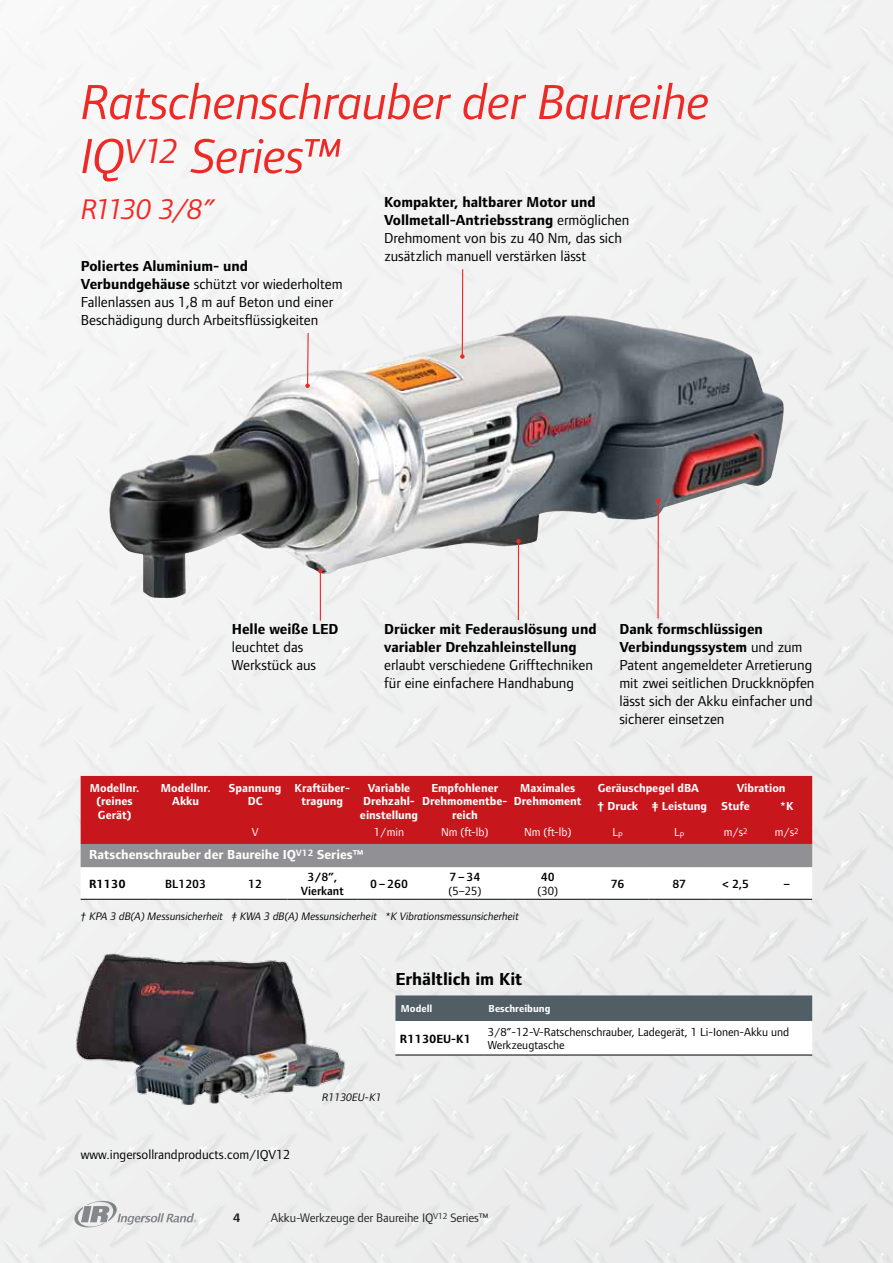
<style>
.page{position:relative;width:893px;height:1263px;background:#fff}
.page>*{position:absolute;margin:0;border:0;box-sizing:border-box;transform-origin:0 0}
.t1{font:italic 51px/54px "Foundry Form Sans";letter-spacing:-.01em;color:#ee2a26}
.t2{font:italic 29.4px "Foundry Form Sans";letter-spacing:-.075em;color:#ee2a26}
.t3{font:700 18px "Foundry Form Sans";color:#000}
.t4{font:15px/18px "Foundry Form Sans";color:#000}
.t5{font:700 15px/18px "Foundry Form Sans";color:#000}
.t6{font:700 13.5px "Foundry Form Sans";color:#fff}
.t7{font:13.5px "Foundry Form Sans";color:#000}
.t8{font:12.75px "Foundry Form Sans";letter-spacing:-.01em;color:#000}
.t9{font:700 12.75px "Foundry Form Sans";color:#000}
.t10{font:600 12.3px/14.2px "Foundry Form Sans";color:#000;text-align:center}
.t11{font:700 12.3px "Foundry Form Sans";color:#000}
.t12{font:12.3px "Foundry Form Sans";color:#000}
.t13{font:700 12px/13.5px "Foundry Form Sans";color:#fff;text-align:center}
.t14{font:12px/13.5px "Foundry Form Sans";color:#000}
.t15{font:12px "Foundry Form Sans";color:#fff}
.t16{font:italic 11.25px "Foundry Form Sans";color:#000}
.t17{font:700 10.5px "Foundry Form Sans";color:#fff}
.s1{font-weight:700}
</style>
<div class="page">
<img style="left:0;top:0;width:893px;height:1263px">
<img style="left:311px;top:315px;width:248px;height:57px">
<svg style="left:305px;top:332px;width:5px;height:56px"></svg>
<hr style="left:462px;top:269px;width:1px;height:87px;background:#ee2a26">
<svg style="left:460px;top:354px;width:5px;height:5px"></svg>
<hr style="left:320px;top:571px;width:1px;height:50px;background:#ee2a26">
<svg style="left:318px;top:569px;width:5px;height:4px"></svg>
<hr style="left:518px;top:541px;width:1px;height:79px;background:#ee2a26">
<svg style="left:516px;top:539px;width:5px;height:4px"></svg>
<hr style="left:657px;top:501px;width:2px;height:117px;background:#ee2a26">
<svg style="left:656px;top:498px;width:5px;height:5px"></svg>
<div style="left:81px;top:776px;width:731px;height:68px;background:#c8161d"></div>
<svg style="left:81px;top:844px;width:731px;height:55px"></svg>
<hr style="left:81px;top:899px;width:68px;height:1px;background:#000">
<hr style="left:149px;top:899px;width:74px;height:1px;background:#000">
<hr style="left:223px;top:899px;width:64px;height:1px;background:#000">
<hr style="left:287px;top:899px;width:70px;height:1px;background:#000">
<hr style="left:357px;top:899px;width:64px;height:1px;background:#000">
<hr style="left:421px;top:899px;width:88px;height:1px;background:#000">
<hr style="left:509px;top:899px;width:78px;height:1px;background:#000">
<hr style="left:587px;top:899px;width:61px;height:1px;background:#000">
<hr style="left:648px;top:899px;width:62px;height:1px;background:#000">
<hr style="left:710px;top:899px;width:51px;height:1px;background:#000">
<hr style="left:761px;top:899px;width:51px;height:1px;background:#000">
<svg style="left:395px;top:995px;width:417px;height:60px"></svg>
<hr style="left:395px;top:1055px;width:88px;height:1px;background:#000">
<hr style="left:483px;top:1055px;width:329px;height:1px;background:#000">
<img style="left:72px;top:939px;width:291px;height:178px">
<h1 class="t1" style="left:81px;top:76px;width:630px">Ratschenschrauber der Baureihe<br>IQ<sup>V12</sup> Series™</h1>
<h2 class="t2" style="left:81px;top:192px;width:135px">R1130 3/8”</h2>
<p class="t4" style="left:384px;top:193px;width:247px"><span class="s1">Kompakter, haltbarer Motor und Vollmetall-Antriebsstrang</span> ermöglichen Drehmoment von bis zu 40 Nm, das sich zusätzlich manuell verstärken lässt</p>
<p class="t4" style="left:81px;top:257px;width:263px"><span class="s1">Poliertes Aluminium- und Verbundgehäuse</span> schützt vor wiederholtem Fallenlassen aus 1,8 m auf Beton und einer Beschädigung durch Arbeitsflüssigkeiten</p>
<p class="t5" style="left:232px;top:620px;width:108px">Helle weiße LED</p>
<p class="t4" style="left:232px;top:638px;width:86px">leuchtet das<br>Werkstück aus</p>
<p class="t5" style="left:384px;top:620px;width:214px">Drücker mit Federauslösung und variabler Drehzahleinstellung</p>
<p class="t4" style="left:384px;top:656px;width:210px">erlaubt verschiedene Grifftechniken für eine einfachere Handhabung</p>
<p class="t4" style="left:619px;top:620px;width:197px"><span class="s1">Dank formschlüssigen<br>Verbindungssystem</span> und zum<br>Patent angemeldeter Arretierung mit zwei seitlichen Druckknöpfen lässt sich der Akku einfacher und sicherer einsetzen</p>
<p class="t13" style="left:90px;top:781px;width:51px">Modellnr. (reines<br>Gerät)</p>
<p class="t13" style="left:161px;top:781px;width:51px">Modellnr.<br>Akku</p>
<p class="t13" style="left:229px;top:781px;width:54px">Spannung<br>DC</p>
<p class="t13" style="left:295px;top:781px;width:57px">Kraftüber&shy;tragung</p>
<p class="t13" style="left:360px;top:781px;width:60px">Variable<br>Drehzahl&shy;einstellung</p>
<p class="t13" style="left:422px;top:781px;width:87px">Empfohlener<br>Drehmomentbe&shy;reich</p>
<p class="t13" style="left:514px;top:781px;width:69px">Maximales<br>Drehmoment</p>
<p class="t13" style="left:598px;top:781px;width:103px">Geräuschpegel dBA</p>
<p class="t13" style="left:597px;top:778px;width:190px;line-height:18.8px;text-align:left;text-indent:140px">Vibration † Druck ‡ Leistung Stufe</p>
<p class="t13" style="left:780px;top:800px;width:15px">*K</p>
<p class="t15" style="left:252px;top:825px;width:8px">V</p>
<p class="t15" style="left:374px;top:825px;width:32px">1/min</p>
<p class="t15" style="left:441px;top:825px;width:49px">Nm (ft-lb)</p>
<p class="t15" style="left:524px;top:825px;width:49px">Nm (ft-lb)</p>
<p class="t15" style="left:612px;top:825px;width:12px">L<sub>P</sub></p>
<p class="t15" style="left:674px;top:825px;width:12px">L<sub>P</sub></p>
<p class="t15" style="left:724px;top:825px;width:25px">m/s<sup>2</sup></p>
<p class="t15" style="left:775px;top:825px;width:25px">m/s<sup>2</sup></p>
<p class="t6" style="left:89px;top:847px;width:276px">Ratschenschrauber der Baureihe IQ<sup>V12</sup> Series™</p>
<p class="t11" style="left:89px;top:876px;width:38px">R1130</p>
<p class="t10" style="left:165px;top:877px;width:42px">BL1203</p>
<p class="t10" style="left:248px;top:877px;width:15px">12</p>
<p class="t10" style="left:301px;top:870px;width:44px">3/8”,<br>Vierkant</p>
<p class="t10" style="left:370px;top:877px;width:40px">0–260</p>
<p class="t10" style="left:449px;top:870px;width:33px">7–34</p>
<p class="t12" style="left:448px;top:883px;width:34px">(5–25)</p>
<p class="t10" style="left:541px;top:870px;width:15px">40</p>
<p class="t12" style="left:538px;top:883px;width:22px">(30)</p>
<p class="t10" style="left:611px;top:877px;width:15px">76</p>
<p class="t10" style="left:672px;top:877px;width:15px">87</p>
<p class="t10" style="left:722px;top:877px;width:28px">&lt; 2,5</p>
<p class="t10" style="left:784px;top:877px;width:7px">–</p>
<p class="t16" style="left:81px;top:909px;width:440px">† KPA 3 dB(A) Messunsicherheit ‡ KWA 3 dB(A) Messunsicherheit *K Vibrationsmessunsicherheit</p>
<p class="t7" style="left:81px;top:1146px;width:211px">www.ingersollrandproducts.com/IQV12</p>
<p class="t16" style="left:322px;top:1091px;width:61px">R1130EU-K1</p>
<p class="t3" style="left:395px;top:968px;width:128px">Erhältlich im Kit</p>
<p class="t17" style="left:401px;top:1002px;width:33px">Modell</p>
<p class="t17" style="left:489px;top:1002px;width:63px">Beschreibung</p>
<p class="t11" style="left:400px;top:1031px;width:73px">R1130EU-K1</p>
<p class="t14" style="left:488px;top:1025px;width:303px">3/8”-12-V-Ratschenschrauber, Ladegerät, 1 Li-Ionen-Akku und<br>Werkzeugtasche</p>
<p class="t9" style="left:233px;top:1210px;width:9px">4</p>
<p class="t8" style="left:271px;top:1210px;width:219px">Akku-Werkzeuge der Baureihe IQ<sup>V12</sup> Series™</p>
</div>
